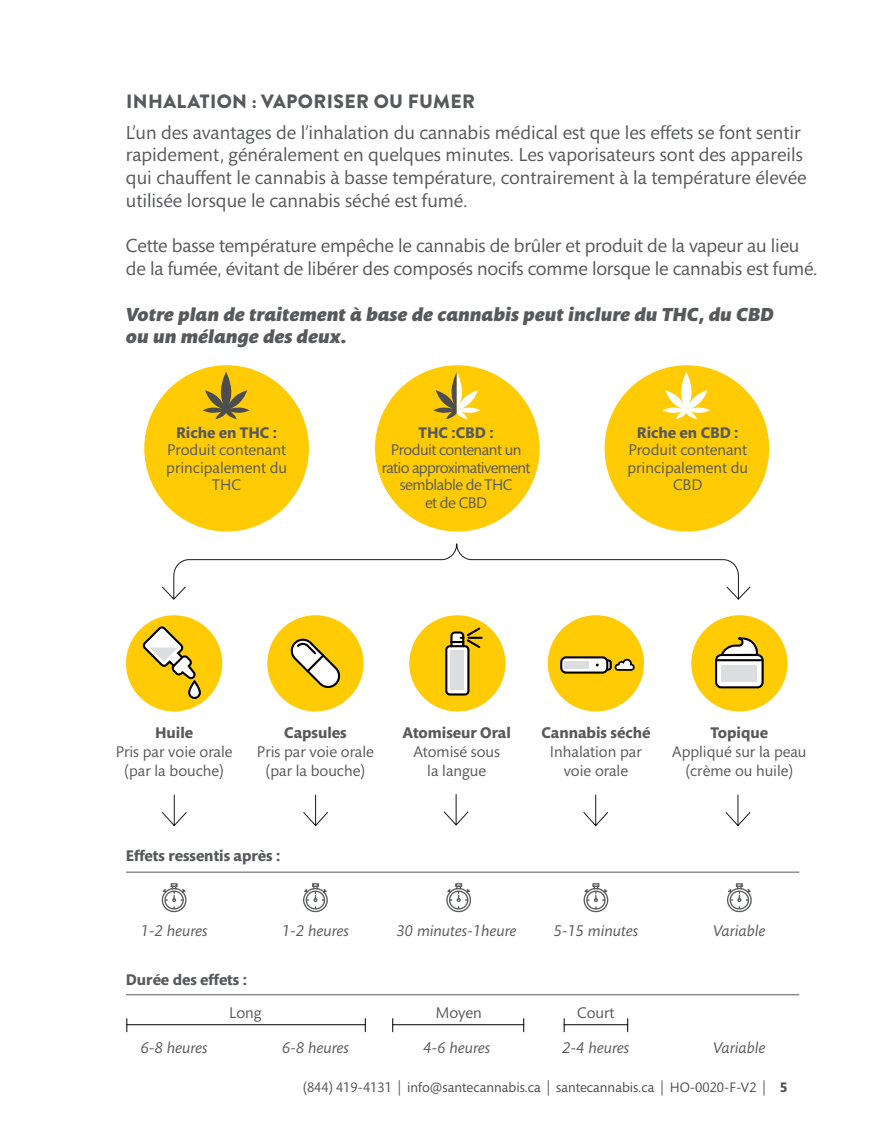
<style>
.page{position:relative;width:882px;height:1134px;background:#fff}
.page>*{position:absolute;margin:0;border:0;box-sizing:border-box;transform-origin:0 0}
.t1{font:19.25px/22.8px "Mundo Sans Std";color:#58595b}
.t2{font:italic 900 19.25px/22.8px "Mundo Sans Std";color:#58595b}
.t3{font:900 19.25px "Brandon Grotesque";letter-spacing:.02em;color:#58595b}
.t4{font:15.75px/19.2px "Mundo Sans Std";color:#58595b;text-align:center}
.t5{font:700 15.75px "Mundo Sans Std";color:#58595b}
.t6{font:italic 15.75px "Mundo Sans Std";color:#58595b}
.t7{font:15.75px/17.5px "Mundo Sans Std";letter-spacing:-.03em;color:#58595b;text-align:center}
.t8{font:14px "Mundo Sans Std";color:#4d4d4f}
.s1{font-weight:700}
</style>
<div class="page">
<svg style="left:144px;top:365px;width:165px;height:167px"></svg>
<svg style="left:605px;top:365px;width:164px;height:167px"></svg>
<svg style="left:375px;top:365px;width:165px;height:167px"></svg>
<svg style="left:162px;top:543px;width:589px;height:57px"></svg>
<svg style="left:161px;top:883px;width:26px;height:30px"></svg>
<svg style="left:303px;top:883px;width:25px;height:30px"></svg>
<svg style="left:446px;top:883px;width:25px;height:30px"></svg>
<svg style="left:583px;top:883px;width:26px;height:30px"></svg>
<svg style="left:727px;top:883px;width:25px;height:30px"></svg>
<div style="left:126px;top:615px;width:96px;height:96px;background:#ffcb05;border-radius:50%"></div>
<svg style="left:189px;top:681px;width:11px;height:17px"></svg>
<div style="left:188px;top:680px;width:13px;height:19px;border:2px solid #000;border-radius:5px"></div>
<svg style="left:141px;top:624px;width:57px;height:57px"></svg>
<div style="left:267px;top:615px;width:97px;height:96px;background:#ffcb05;border-radius:50%"></div>
<svg style="left:290px;top:638px;width:51px;height:50px"></svg>
<div style="left:409px;top:615px;width:97px;height:96px;background:#ffcb05;border-radius:50%"></div>
<svg style="left:445px;top:627px;width:38px;height:69px"></svg>
<div style="left:451px;top:650px;width:13px;height:40px;background:#dcddde"></div>
<div style="left:691px;top:615px;width:97px;height:96px;background:#ffcb05;border-radius:50%"></div>
<svg style="left:721px;top:637px;width:37px;height:17px"></svg>
<div style="left:716px;top:655px;width:47px;height:32px;background:#fff;border-radius:5px"></div>
<div style="left:715px;top:654px;width:49px;height:34px;border:2px solid #000;border-radius:5px"></div>
<div style="left:722px;top:665px;width:35px;height:17px;background:#dcddde"></div>
<hr style="left:716px;top:659px;width:47px;height:2px;background:#000">
<svg style="left:162px;top:794px;width:25px;height:33px"></svg>
<svg style="left:303px;top:794px;width:25px;height:33px"></svg>
<svg style="left:443px;top:794px;width:26px;height:32px"></svg>
<svg style="left:583px;top:794px;width:25px;height:33px"></svg>
<svg style="left:725px;top:794px;width:26px;height:33px"></svg>
<hr style="left:126px;top:994px;width:673px;height:1px;background:#58595b">
<hr style="left:126px;top:872px;width:673px;height:1px;background:#58595b">
<div style="left:548px;top:615px;width:96px;height:96px;background:#ffcb05;border-radius:50%"></div>
<div style="left:561px;top:657px;width:46px;height:16px;background:#fff;border-radius:5px"></div>
<div style="left:560px;top:656px;width:48px;height:18px;border:2px solid #000;border-radius:5px"></div>
<div style="left:565px;top:661px;width:24px;height:8px;background:#dcddde"></div>
<svg style="left:596px;top:658px;width:39px;height:14px"></svg>
<hr style="left:126px;top:1024px;width:240px;height:1px;background:#000">
<hr style="left:392px;top:1024px;width:132px;height:1px;background:#000">
<hr style="left:564px;top:1024px;width:64px;height:1px;background:#000">
<svg style="left:365px;top:1018px;width:1px;height:14px"></svg>
<svg style="left:523px;top:1018px;width:1px;height:14px"></svg>
<svg style="left:627px;top:1018px;width:1px;height:14px"></svg>
<svg style="left:126px;top:1018px;width:1px;height:14px"></svg>
<svg style="left:392px;top:1018px;width:1px;height:14px"></svg>
<svg style="left:564px;top:1018px;width:1px;height:14px"></svg>
<p class="t3" style="left:126px;top:88px;width:351px">INHALATION : VAPORISER OU FUMER</p>
<p class="t1" style="left:126px;top:121px;width:682px">L’un des avantages de l’inhalation du cannabis médical est que les effets se font sentir rapidement, généralement en quelques minutes. Les vaporisateurs sont des appareils qui chauffent le cannabis à basse température, contrairement à la température élevée utilisée lorsque le cannabis séché est fumé.</p>
<p class="t1" style="left:126px;top:235px;width:693px">Cette basse température empêche le cannabis de brûler et produit de la vapeur au lieu de la fumée, évitant de libérer des composés nocifs comme lorsque le cannabis est fumé.</p>
<p class="t2" style="left:126px;top:303px;width:649px">Votre plan de traitement à base de cannabis peut inclure du THC, du CBD ou un mélange des deux.</p>
<p class="t5" style="left:176px;top:424px;width:102px">Riche en THC :</p>
<p class="t4" style="left:166px;top:442px;width:122px;line-height:17.5px">Produit contenant principalement du<br>THC</p>
<p class="t5" style="left:419px;top:424px;width:77px">THC :CBD :</p>
<p class="t7" style="left:382px;top:442px;width:150px">Produit contenant un ratio approximativement semblable de THC<br>et de CBD</p>
<p class="t5" style="left:637px;top:424px;width:103px">Riche en CBD :</p>
<p class="t4" style="left:627px;top:442px;width:122px;line-height:17.5px">Produit contenant principalement du<br>CBD</p>
<p class="t5" style="left:155px;top:724px;width:40px">Huile</p>
<p class="t4" style="left:116px;top:742px;width:118px">Pris par voie orale (par la bouche)</p>
<p class="t5" style="left:284px;top:724px;width:64px">Capsules</p>
<p class="t4" style="left:257px;top:742px;width:118px">Pris par voie orale (par la bouche)</p>
<p class="t5" style="left:403px;top:724px;width:110px">Atomiseur Oral</p>
<p class="t4" style="left:413px;top:742px;width:88px">Atomisé sous la langue</p>
<p class="t5" style="left:542px;top:724px;width:110px">Cannabis séché</p>
<p class="t4" style="left:550px;top:742px;width:94px">Inhalation par voie orale</p>
<p class="t5" style="left:711px;top:724px;width:59px">Topique</p>
<p class="t4" style="left:672px;top:742px;width:136px">Appliqué sur la peau (crème ou huile)</p>
<p class="t5" style="left:126px;top:847px;width:156px">Effets ressentis après :</p>
<p class="t6" style="left:141px;top:922px;width:68px">1-2 heures</p>
<p class="t5" style="left:126px;top:971px;width:123px">Durée des effets :</p>
<p class="t6" style="left:282px;top:922px;width:68px">1-2 heures</p>
<p class="t6" style="left:397px;top:922px;width:121px">30 minutes-1heure</p>
<p class="t6" style="left:554px;top:922px;width:86px">5-15 minutes</p>
<p class="t6" style="left:713px;top:922px;width:54px">Variable</p>
<p class="t6" style="left:141px;top:1039px;width:68px">6-8 heures</p>
<p class="t4" style="left:229px;top:1004px;width:34px">Long</p>
<p class="t4" style="left:435px;top:1004px;width:48px">Moyen</p>
<p class="t4" style="left:577px;top:1004px;width:39px">Court</p>
<p class="t6" style="left:282px;top:1039px;width:68px">6-8 heures</p>
<p class="t6" style="left:423px;top:1039px;width:68px">4-6 heures</p>
<p class="t6" style="left:563px;top:1039px;width:68px">2-4 heures</p>
<p class="t6" style="left:713px;top:1039px;width:54px">Variable</p>
<p class="t8" style="left:303px;top:1080px;width:486px">(844) 419-4131 | info@santecannabis.ca | santecannabis.ca | HO-0020-F-V2 | <span class="s1">5</span></p>
</div>
